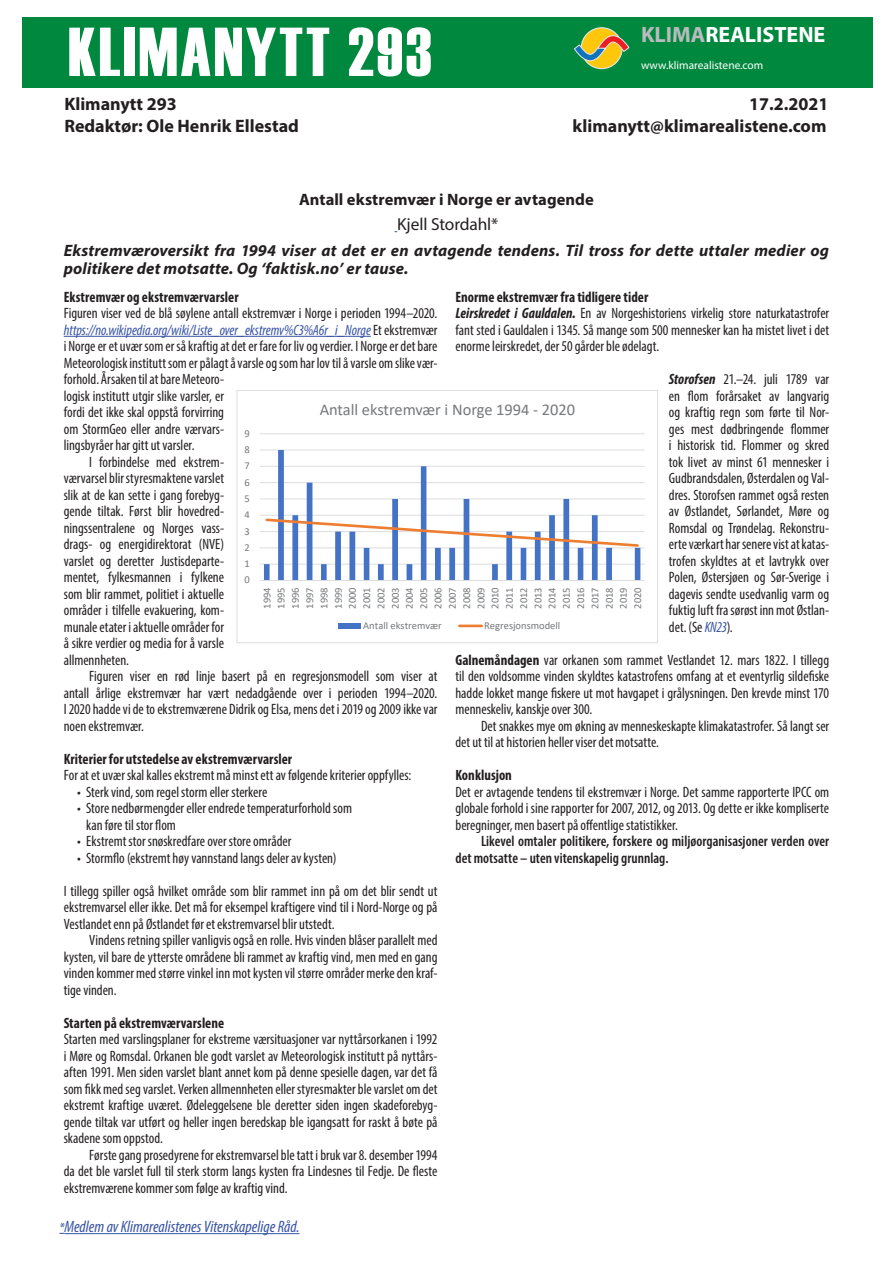
<style>
.page{position:relative;width:893px;height:1263px;background:#fff}
.page>*{position:absolute;margin:0;border:0;box-sizing:border-box;transform-origin:0 0}
.t1{font:69px "Haettenschweiler";letter-spacing:.04em;color:#fff}
.t2{font:700 22.05px "Myriad Pro";color:#fff}
.t3{font:700 18px "Myriad Pro";color:#231f20}
.Forfatter{font:17.4px "Myriad Pro";letter-spacing:-.01em;color:#231f20}
.Tekst{font:italic 700 16.5px/18px "Myriad Pro";letter-spacing:.01em;color:#231f20}
.t4{font:italic condensed 16.5px "Myriad Pro";color:#3853a3}
.Tittel{font:700 16.5px "Myriad Pro";color:#231f20}
.t5{font:16.5px "Calibri";letter-spacing:-.005em;color:#76787b}
.t6{font:condensed 15px/16.5px "Myriad Pro";color:#231f20;text-align:justify}
.t7{font:700 condensed 15px "Myriad Pro";letter-spacing:.005em;color:#231f20}
.t8{font:600 condensed 15px/16.5px "Myriad Pro";color:#231f20}
.t9{font:11.4px "Myriad Pro";color:#fff}
.t10{font:10.5px/14.2px "Calibri";color:#76787b;text-align:justify}
.s1{color:#babbbe}
.s2{font-style:italic;color:#3853a3}
.s3{font-weight:700;font-style:italic}
.s4{font-weight:700}
.s5{font-size:13.5px}
</style>
<div class="page">
<div style="left:22px;top:17px;width:851px;height:70px;background:#00883e"></div>
<div style="left:581px;top:28px;width:41px;height:41px;background:#fec70c;border-radius:50%"></div>
<div style="left:581px;top:27px;width:42px;height:42px;border:1px solid #e6e7e9;border-radius:50%"></div>
<svg style="left:574px;top:35px;width:55px;height:35px"></svg>
<hr style="left:64px;top:1233px;width:236px;height:1px;background:#3853a3">
<hr style="left:64px;top:336px;width:307px;height:1px;background:#3853a3">
<hr style="left:260px;top:564px;width:385px;height:1px;background:#dcdddf">
<hr style="left:260px;top:547px;width:385px;height:1px;background:#dcdddf">
<hr style="left:260px;top:531px;width:385px;height:1px;background:#dcdddf">
<hr style="left:260px;top:515px;width:385px;height:1px;background:#dcdddf">
<hr style="left:260px;top:498px;width:385px;height:1px;background:#dcdddf">
<hr style="left:260px;top:482px;width:385px;height:1px;background:#dcdddf">
<hr style="left:260px;top:466px;width:385px;height:1px;background:#dcdddf">
<hr style="left:260px;top:450px;width:385px;height:1px;background:#dcdddf">
<hr style="left:260px;top:433px;width:385px;height:1px;background:#dcdddf">
<svg style="left:264px;top:450px;width:376px;height:130px"></svg>
<hr style="left:260px;top:580px;width:385px;height:1px;background:#dcdddf">
<svg style="left:264px;top:517px;width:376px;height:31px"></svg>
<div style="left:338px;top:623px;width:23px;height:6px;background:#4472c4"></div>
<hr style="left:459px;top:625px;width:23px;height:2px;background:#ed7d31">
<div style="left:237px;top:390px;width:421px;height:253px;border:1px solid #dcdddf"></div>
<p class="t1" style="left:68px;top:12px;width:365px">KLIMANYTT 293</p>
<p class="t2" style="left:641px;top:20px;width:186px"><span class="s1">KLIMA</span>REALISTENE</p>
<p class="t9" style="left:641px;top:58px;width:124px">www.klimarealistene.com</p>
<p class="t3" style="left:64px;top:92px;width:114px">Klimanytt 293</p>
<p class="t3" style="left:749px;top:92px;width:81px">17.2.2021</p>
<p class="t3" style="left:64px;top:114px;width:236px">Redaktør: Ole Henrik Ellestad</p>
<p class="t3" style="left:572px;top:114px;width:255px">klimanytt@klimarealistene.com</p>
<p class="Tittel" style="left:299px;top:188px;width:296px">Antall ekstremvær i Norge er avtagende</p>
<p class="Forfatter" style="left:397px;top:213px;width:103px">Kjell Stordahl*</p>
<p class="Tekst" style="left:64px;top:241px;width:767px">Ekstremværoversikt fra 1994 viser at det er en avtagende tendens. Til tross for dette uttaler medier og politikere det motsatte. Og ‘faktisk.no’ er tause.</p>
<p class="t7" style="left:64px;top:287px;width:176px">Ekstremvær og ekstremværvarsler</p>
<p class="t6" style="left:64px;top:305px;width:375px;text-align:left">Figuren viser ved de blå søylene antall ekstremvær i Norge i perioden 1994–2020. <span class="s2">https://no.wikipedia.org/wiki/Liste_over_ekstremv%C3%A6r_i_Norge</span> Et ekstremvær i Norge er et uvær som er så kraftig at det er fare for liv og verdier. I Norge er det bare Meteorologisk institutt som er pålagt å varsle og som har lov til å varsle om slike vær&shy;forhold. Årsaken til at bare Meteoro-<br>logisk institutt utgir slike varsler, er<br>fordi det ikke skal oppstå forvirring<br>om StormGeo eller andre værvars-<br>lingsbyråer har gitt ut varsler.</p>
<p class="t6" style="left:64px;top:453px;width:162px;text-indent:26px">I forbindelse med ekstrem&shy;værvarsel blir styresmaktene varslet slik at de kan sette i gang forebyg&shy;gende tiltak. Først blir hovedred&shy;ningssentralene og Norges vass&shy;drags- og energidirektorat (NVE) varslet og deretter Justisdeparte&shy;mentet, fylkesmannen i fylkene som blir rammet, politiet i aktuelle områder i tilfelle evakuering, kom&shy;munale etater i aktuelle områder for å sikre verdier og media for å varsle allmennheten.</p>
<p class="t6" style="left:64px;top:668px;width:375px;text-indent:26px">Figuren viser en rød linje basert på en regresjonsmodell som viser at antall årlige ekstremvær har vært nedadgående over i perioden 1994–2020.<br>I 2020 hadde vi de to ekstremværene Didrik og Elsa, mens det i 2019 og 2009 ikke var noen ekstremvær.</p>
<p class="t7" style="left:64px;top:749px;width:230px">Kriterier for utstedelse av ekstremværvarsler</p>
<p class="t6" style="left:64px;top:767px;width:349px">For at et uvær skal kalles ekstremt må minst ett av følgende kriterier oppfylles:</p>
<p class="t6" style="left:77px;top:783px;width:192px">• Sterk vind, som regel storm eller sterkere</p>
<p class="t6" style="left:86px;top:800px;width:267px;text-indent:-9px">• Store nedbørmengder eller endrede temperaturforhold som kan føre til stor flom</p>
<p class="t6" style="left:77px;top:833px;width:216px">• Ekstremt stor snøskredfare over store områder</p>
<p class="t6" style="left:77px;top:849px;width:261px">• Stormflo (ekstremt høy vannstand langs deler av kysten)</p>
<p class="t6" style="left:64px;top:882px;width:375px">I tillegg spiller også hvilket område som blir rammet inn på om det blir sendt ut ekstremvarsel eller ikke. Det må for eksempel kraftigere vind til i Nord-Norge og på Vestlandet enn på Østlandet før et ekstremvarsel blir utstedt.</p>
<p class="t6" style="left:64px;top:932px;width:375px;text-indent:26px">Vindens retning spiller vanligvis også en rolle. Hvis vinden blåser parallelt med kysten, vil bare de ytterste områdene bli rammet av kraftig vind, men med en gang vinden kommer med større vinkel inn mot kysten vil større områder merke den kraf&shy;tige vinden.</p>
<p class="t7" style="left:64px;top:1013px;width:162px">Starten på ekstremværvarslene</p>
<p class="t6" style="left:64px;top:1031px;width:375px">Starten med varslingsplaner for ekstreme værsituasjoner var nyttårsorkanen i 1992 i Møre og Romsdal. Orkanen ble godt varslet av Meteorologisk institutt på nyttårs&shy;aften 1991. Men siden varslet blant annet kom på denne spesielle dagen, var det få som fikk med seg varslet. Verken allmennheten eller styresmakter ble varslet om det ekstremt kraftige uværet. Ødeleggelsene ble deretter siden ingen skadeforebyg&shy;gende tiltak var utført og heller ingen beredskap ble igangsatt for raskt å bøte på skadene som oppstod.</p>
<p class="t6" style="left:64px;top:1146px;width:375px;text-indent:26px">Første gang prosedyrene for ekstremvarsel ble tatt i bruk var 8. desember1994 da det ble varslet full til sterk storm langs kysten fra Lindesnes til Fedje. De fleste ekstremværene kommer som følge av kraftig vind.</p>
<p class="t7" style="left:455px;top:287px;width:194px">Enorme ekstremvær fra tidligere tider</p>
<p class="t6" style="left:455px;top:305px;width:375px"><span class="s3">Leirskredet i Gauldalen.</span> En av Norgeshistoriens virkelig store naturkatastrofer fant sted i Gauldalen i 1345. Så mange som 500 mennesker kan ha mistet livet i det enorme leirskredet, der 50 gårder ble ødelagt.</p>
<p class="t6" style="left:669px;top:371px;width:162px"><span class="s3">Storofsen</span> 21.–24. juli 1789 var en flom forårsaket av langvarig og kraftig regn som førte til Nor&shy;ges mest dødbringende flommer i historisk tid. Flommer og skred tok livet av minst 61 mennesker i Gudbrandsdalen, Østerdalen og Val&shy;dres. Storofsen rammet også resten av Østlandet, Sørlandet, Møre og Romsdal og Trøndelag. Rekonstru&shy;erte værkart har senere vist at katas&shy;trofen skyldtes at et lavtrykk over Polen, Østersjøen og Sør-Sverige i dagevis sendte usedvanlig varm og fuktig luft fra sørøst inn mot Østlan&shy;det. (Se <span class="s2">KN23</span>).</p>
<p class="t6" style="left:455px;top:651px;width:375px"><span class="s4">Galnemåndagen</span> var orkanen som rammet Vestlandet 12. mars 1822. I tillegg til den voldsomme vinden skyldtes katastrofens omfang at et eventyrlig sildefiske hadde lokket mange fiskere ut mot havgapet i grålysningen. Den krevde minst 170 menneskeliv, kanskje over 300.</p>
<p class="t6" style="left:455px;top:717px;width:375px;text-indent:26px">Det snakkes mye om økning av menneskeskapte klimakatastrofer. Så langt ser det ut til at historien heller viser det motsatte.</p>
<p class="t7" style="left:455px;top:766px;width:58px">Konklusjon</p>
<p class="t6" style="left:455px;top:783px;width:375px">Det er avtagende tendens til ekstremvær i Norge. Det samme rapporterte IPCC om globale forhold i sine rapporter for 2007, 2012, og 2013. Og dette er ikke kompliserte beregninger, men basert på offentlige statistikker.</p>
<p class="t8" style="left:455px;top:833px;width:375px;text-indent:26px">Likevel omtaler politikere, forskere og miljøorganisasjoner verden over det motsatte – uten vitenskapelig grunnlag.</p>
<p class="t5" style="left:320px;top:398px;width:257px">Antall ekstremvær i Norge 1994 - 2020</p>
<p class="t10" style="left:245px;top:426px;width:7px">9</p>
<p class="t10" style="left:245px;top:442px;width:7px">8</p>
<p class="t10" style="left:245px;top:458px;width:7px">7</p>
<p class="t10" style="left:245px;top:475px;width:7px">6</p>
<p class="t10" style="left:245px;top:491px;width:7px">5</p>
<p class="t10" style="left:245px;top:507px;width:7px">4</p>
<p class="t10" style="left:245px;top:524px;width:7px">3</p>
<p class="t10" style="left:245px;top:540px;width:7px">2</p>
<p class="t10" style="left:245px;top:556px;width:7px">1</p>
<p class="t10" style="left:245px;top:573px;width:7px">0</p>
<p class="t10" style="left:259px;top:608px;width:23px;rotate:-90deg">1994<br>1995<br>1996<br>1997<br>1998<br>1999<br>2000<br>2001<br>2002<br>2003<br>2004<br>2005<br>2006<br>2007<br>2008<br>2009<br>2010<br>2011<br>2012<br>2013<br>2014<br>2015<br>2016<br>2017<br>2018<br>2019<br>2020</p>
<p class="t10" style="left:363px;top:618px;width:80px">Antall ekstremvær</p>
<p class="t10" style="left:484px;top:618px;width:78px">Regresjonsmodell</p>
<p class="t4" style="left:59px;top:1216px;width:242px"><span class="s5">*</span>Medlem av Klimarealistenes Vitenskapelige Råd.</p>
</div>
